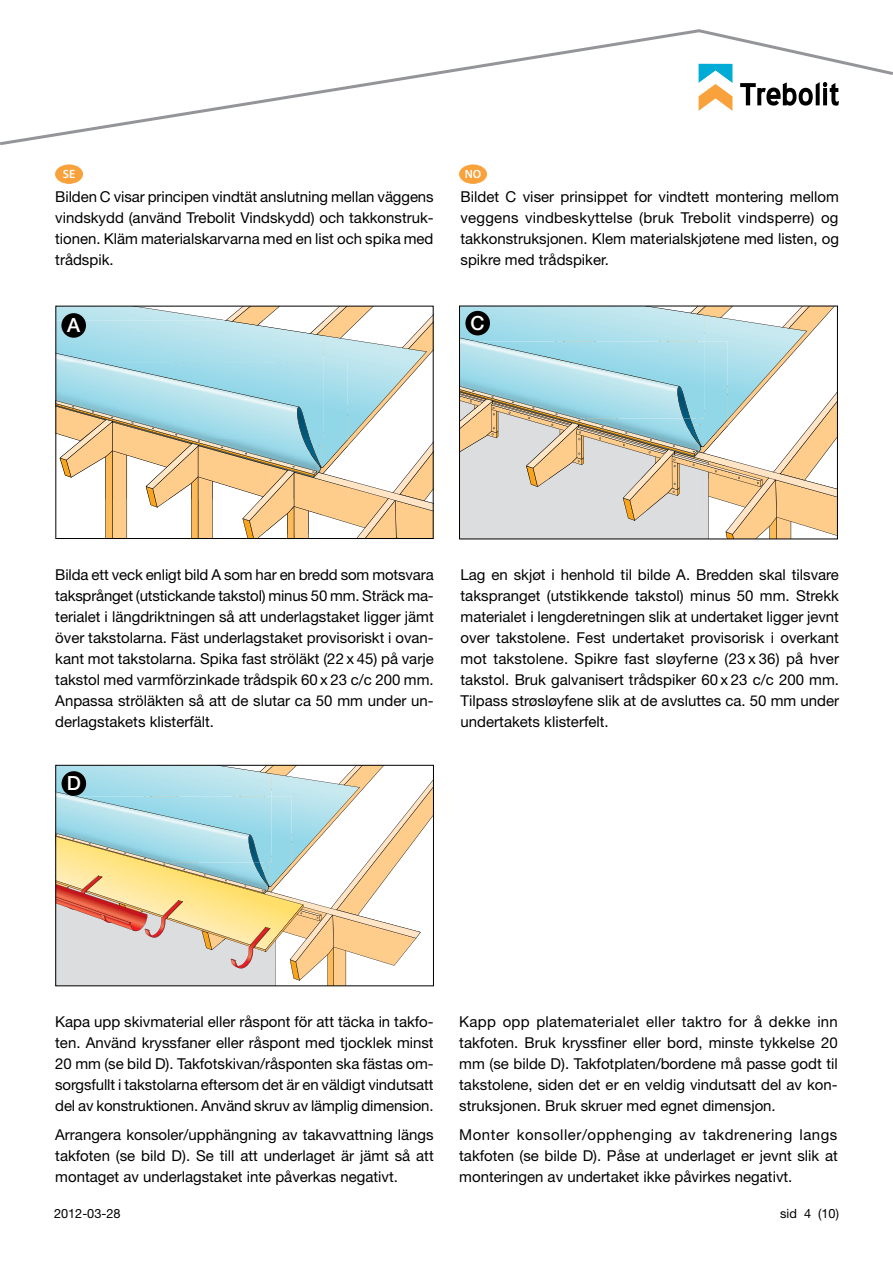
<style>
.page{position:relative;width:893px;height:1263px;background:#fff}
.page>*{position:absolute;margin:0;border:0;box-sizing:border-box;transform-origin:0 0}
.t1{font:500 19.5px "Helvetica Neue LT Std";color:#fff}
.t2{font:15px/21px "Helvetica Neue LT Std";color:#000;text-align:justify}
.t3{font:12.75px "Helvetica Neue LT Std";color:#000}
.t4{font:600 12px "Myriad Pro";color:#fff}
</style>
<div class="page">
<svg style="left:0;top:30px;width:695px;height:116px"></svg>
<svg style="left:695px;top:29px;width:198px;height:82px"></svg>
<svg style="left:461px;top:308px;width:375px;height:229px;background:#ced9d1"></svg>
<div style="left:459px;top:306px;width:379px;height:233px;border:1px solid #000"></div>
<div style="left:465px;top:311px;width:25px;height:24px;background:#000;border-radius:50%"></div>
<svg style="left:57px;top:308px;width:375px;height:229px"></svg>
<div style="left:55px;top:306px;width:379px;height:233px;border:1px solid #000"></div>
<div style="left:61px;top:313px;width:25px;height:25px;background:#000;border-radius:50%"></div>
<svg style="left:57px;top:767px;width:375px;height:217px"></svg>
<div style="left:55px;top:765px;width:379px;height:221px;border:1px solid #000"></div>
<div style="left:62px;top:771px;width:24px;height:25px;background:#000;border-radius:50%"></div>
<div style="left:56px;top:165px;width:27px;height:18px;background:#f9a13a;border-radius:50%"></div>
<div style="left:55px;top:165px;width:28px;height:19px;border:1px solid #f9a13a;border-radius:50%"></div>
<div style="left:460px;top:165px;width:26px;height:18px;background:#f9a13a;border-radius:50%"></div>
<div style="left:459px;top:165px;width:28px;height:19px;border:1px solid #f9a13a;border-radius:50%"></div>
<p class="t4" style="left:63px;top:167px;width:14px">SE</p>
<p class="t4" style="left:465px;top:167px;width:18px">NO</p>
<p class="t2" style="left:55px;top:186px;width:380px">Bilden C visar principen vindtät anslutning mellan väggens vindskydd (använd Trebolit Vindskydd) och takkonstruk&shy;tionen. Kläm materialskarvarna med en list och spika med trådspik.</p>
<h1 class="t1" style="left:67px;top:314px;width:15px">A</h1>
<p class="t2" style="left:460px;top:186px;width:380px">Bildet C viser prinsippet for vindtett montering mellom veggens vindbeskyttelse (bruk Trebolit vindsperre) og takkonstruksjonen. Klem materialskjøtene med listen, og spikre med trådspiker.</p>
<h1 class="t1" style="left:471px;top:311px;width:16px">C</h1>
<p class="t2" style="left:55px;top:564px;width:380px">Bilda ett veck enligt bild A som har en bredd som motsvara taksprånget (utstickande takstol) minus 50 mm. Sträck ma&shy;terialet i längdriktningen så att underlagstaket ligger jämt över takstolarna. Fäst underlagstaket provisoriskt i ovan&shy;kant mot takstolarna. Spika fast ströläkt (22 x 45) på varje takstol med varmförzinkade trådspik 60 x 23 c/c 200 mm.<br>Anpassa ströläkten så att de slutar ca 50 mm under un&shy;derlagstakets klisterfält.</p>
<h1 class="t1" style="left:67px;top:772px;width:16px">D</h1>
<p class="t2" style="left:461px;top:564px;width:380px">Lag en skjøt i henhold til bilde A. Bredden skal tilsvare takspranget (utstikkende takstol) minus 50 mm. Strekk materialet i lengderetningen slik at undertaket ligger jevnt over takstolene. Fest undertaket provisorisk i overkant mot takstolene. Spikre fast sløyferne (23 x 36) på hver takstol. Bruk galvanisert trådspiker 60 x 23 c/c 200 mm.<br>Tilpass strøsløyfene slik at de avsluttes ca. 50 mm under undertakets klisterfelt.</p>
<p class="t2" style="left:55px;top:1010px;width:380px">Kapa upp skivmaterial eller råspont för att täcka in takfo&shy;ten. Använd kryssfaner eller råspont med tjocklek minst 20 mm (se bild D). Takfotskivan/råsponten ska fästas om&shy;sorgsfullt i takstolarna eftersom det är en väldigt vindutsatt del av konstruktionen. Använd skruv av lämplig dimension.</p>
<p class="t2" style="left:55px;top:1124px;width:380px">Arrangera konsoler/upphängning av takavvattning längs takfoten (se bild D). Se till att underlaget är jämt så att montaget av underlagstaket inte påverkas negativt.</p>
<p class="t2" style="left:459px;top:1010px;width:380px">Kapp opp platematerialet eller taktro for å dekke inn takfoten. Bruk kryssfiner eller bord, minste tykkelse 20 mm (se bilde D). Takfotplaten/bordene må passe godt til takstolene, siden det er en veldig vindutsatt del av kon&shy;struksjonen. Bruk skruer med egnet dimensjon.</p>
<p class="t2" style="left:459px;top:1124px;width:380px">Monter konsoller/opphenging av takdrenering langs takfoten (se bilde D). Påse at underlaget er jevnt slik at monteringen av undertaket ikke påvirkes negativt.</p>
<p class="t3" style="left:54px;top:1206px;width:68px">2012-03-28</p>
<p class="t3" style="left:780px;top:1206px;width:60px">sid 4 (10)</p>
</div>
